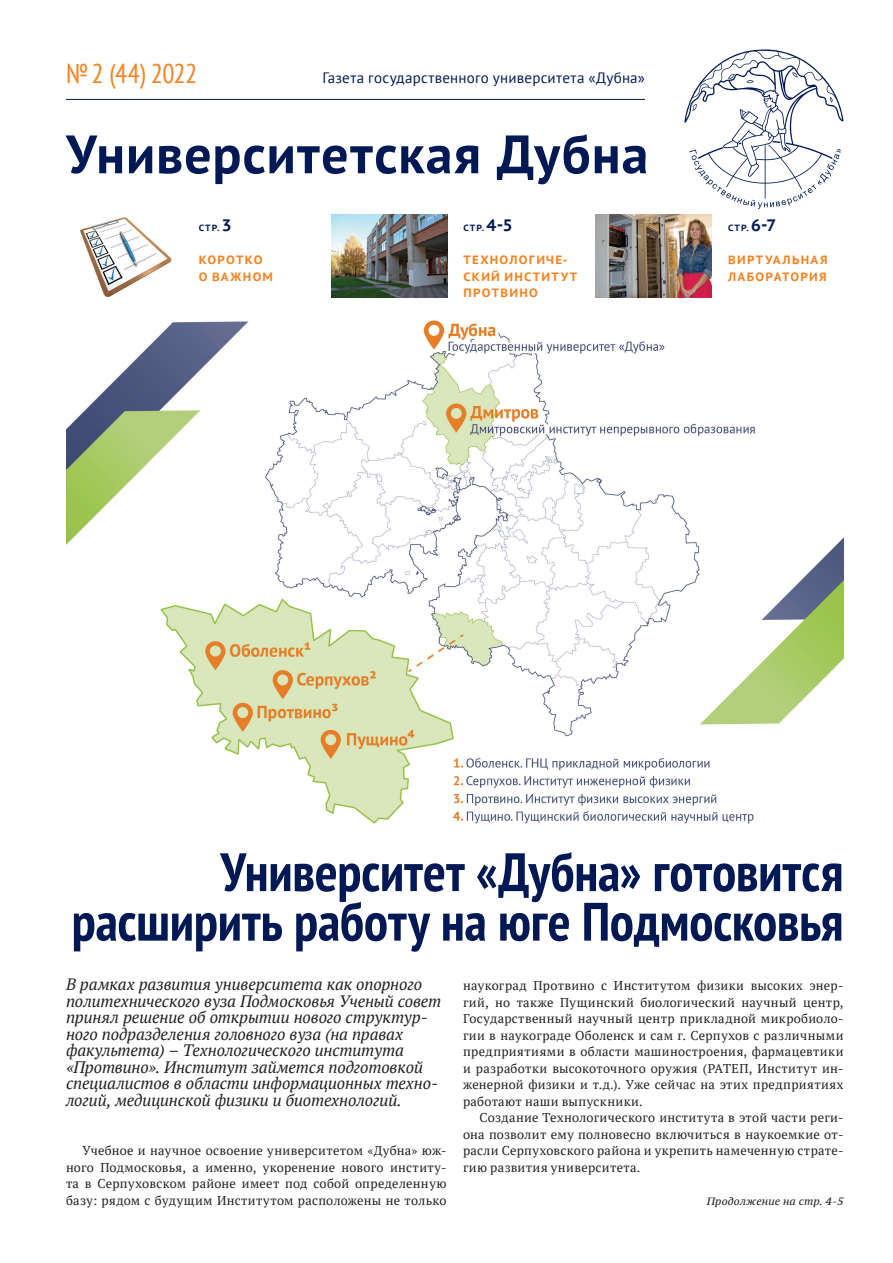
<style>
.page{position:relative;width:893px;height:1263px;background:#fff}
.page>*{position:absolute;margin:0;border:0;box-sizing:border-box;transform-origin:0 0}
.t1{font:700 condensed 54px/49.5px "PT Sans";letter-spacing:-.005em;color:#001954;text-align:right}
.t2{font:700 54px "PT Sans";letter-spacing:.015em;color:#001954}
.t3{font:condensed 27px "PT Sans";letter-spacing:-.025em;color:#f58220}
.t4{font:italic 16.5px/16.5px "PT Serif";letter-spacing:-.01em;color:#231f20}
.t5{font:15px "PT Sans";letter-spacing:.015em;color:#001954}
.t6{font:12.75px/16.5px "PT Serif";letter-spacing:.03em;color:#231f20;text-align:justify}
.t7{font:700 12px/16.5px "PT Sans Caption";letter-spacing:.105em;color:#f58220}
.t8{font:italic 10.5px "PT Serif Caption";letter-spacing:.02em;color:#231f20}
.t9{font:700 9px "PT Sans Caption";letter-spacing:.115em;color:#001954}
.s1{font-size:16.5px}
</style>
<div class="page">
<hr style="left:66px;top:99px;width:579px;height:1px;background:#001954">
<img style="left:80px;top:217px;width:92px;height:80px">
<img style="left:331px;top:215px;width:116px;height:82px">
<img style="left:595px;top:215px;width:116px;height:82px">
<svg style="left:684px;top:49px;width:160px;height:160px"></svg>
<img style="left:66px;top:320px;width:777px;height:504px">
<h2 class="t3" style="left:66px;top:56px;width:133px">№ 2 (44) 2022</h2>
<p class="t5" style="left:323px;top:68px;width:324px">Газета государственного университета «Дубна»</p>
<h1 class="t2" style="left:66px;top:119px;width:584px">Университетская Дубна</h1>
<p class="t9" style="left:199px;top:222px;width:34px">CТР. <span class="s1">3</span></p>
<p class="t9" style="left:463px;top:222px;width:51px">CТР. <span class="s1">4-5</span></p>
<p class="t9" style="left:728px;top:222px;width:50px">CТР. <span class="s1">6-7</span></p>
<p class="t7" style="left:463px;top:251px;width:115px">ТЕХНОЛОГИЧЕ-<br>СКИЙ ИНСТИТУТ<br>ПРОТВИНО</p>
<p class="t7" style="left:728px;top:251px;width:101px">ВИРТУАЛЬНАЯ<br>ЛАБОРАТОРИЯ</p>
<p class="t7" style="left:199px;top:251px;width:76px">КОРОТКО<br>О ВАЖНОМ</p>
<h1 class="t1" style="left:72px;top:846px;width:773px">Университет «Дубна» готовится расширить работу на юге Подмосковья</h1>
<p class="t4" style="left:66px;top:976px;width:377px">В рамках развития университета как опорного политехнического вуза Подмосковья Ученый совет принял решение об открытии нового структур&shy;ного подразделения головного вуза (на правах факультета) – Технологического института «Протвино». Институт займется подготовкой специалистов в области информационных техно&shy;логий, медицинской физики и биотехнологий.</p>
<p class="t6" style="left:463px;top:977px;width:382px">наукоград Протвино с Институтом физики высоких энер&shy;гий, но также Пущинский биологический научный центр, Государственный научный центр прикладной микробиоло&shy;гии в наукограде Оболенск и сам г. Серпухов с различными предприятиями в области машиностроения, фармацевтики и разработки высокоточного оружия (РАТЕП, Институт ин&shy;женерной физики и т.д.). Уже сейчас на этих предприятиях работают наши выпускники.</p>
<p class="t6" style="left:463px;top:1109px;width:382px;text-indent:16px">Создание Технологического института в этой части реги&shy;она позволит ему полновесно включиться в наукоемкие от&shy;расли Серпуховского района и укрепить намеченную страте&shy;гию развития университета.</p>
<p class="t6" style="left:66px;top:1142px;width:382px;text-indent:16px">Учебное и научное освоение университетом «Дубна» юж&shy;ного Подмосковья, а именно, укоренение нового институ&shy;та в Серпуховском районе имеет под собой определенную базу: рядом с будущим Институтом расположены не только</p>
<p class="t8" style="left:707px;top:1194px;width:138px">Продолжение на стр. 4-5</p>
</div>
